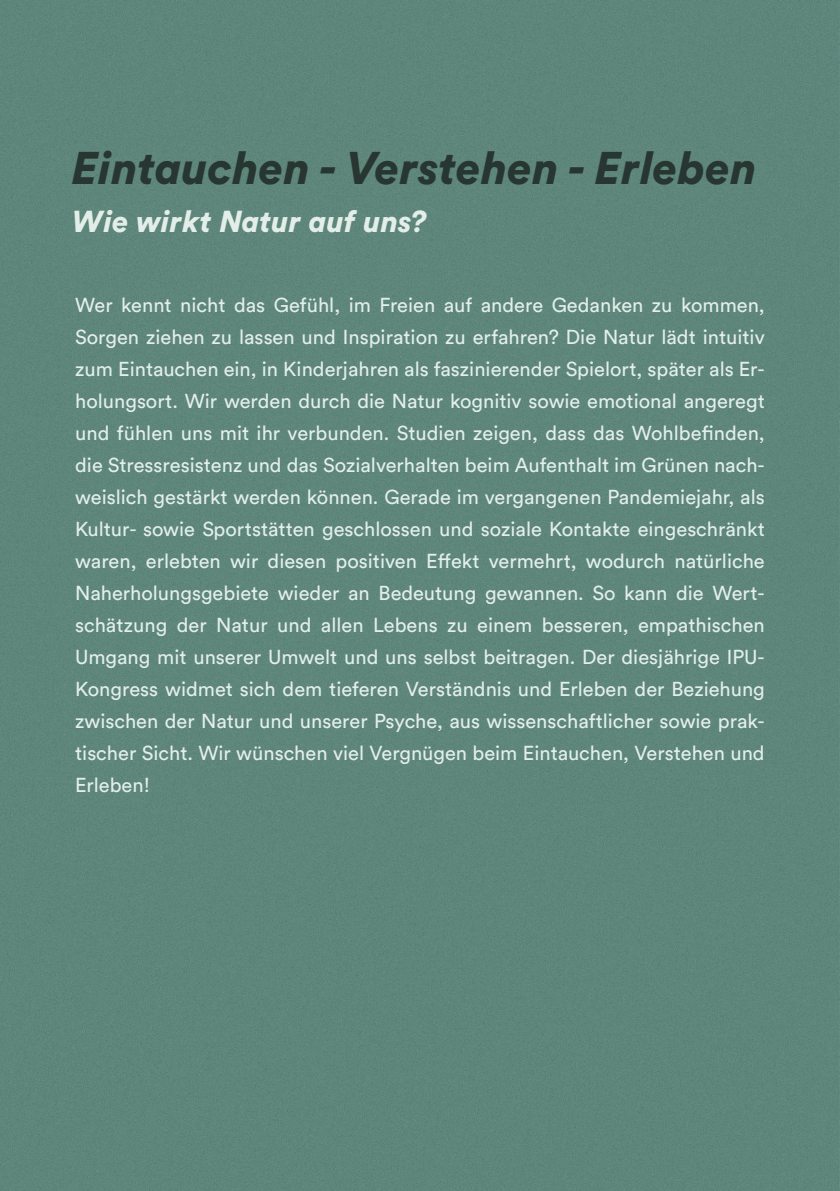
<style>
.page{position:relative;width:840px;height:1191px;background:#fff}
.page>*{position:absolute;margin:0;border:0;box-sizing:border-box;transform-origin:0 0}
.t1{font:italic 900 45.2px "Circular Std";color:#283631}
.t2{font:italic 900 30px "Circular Std";color:#e3eee9}
.t3{font:20px/32px "Circular Std";color:#e3eee9;text-align:justify}
</style>
<div class="page">
<div style="left:0;top:0;width:839px;height:1191px;background:#5e867b"></div>
<p class="t1" style="left:72px;top:138px;width:686px">Eintauchen - Verstehen - Erleben</p>
<p class="t2" style="left:72px;top:202px;width:355px">Wie wirkt Natur auf uns?</p>
<p class="t3" style="left:75px;top:289px;width:690px">Wer kennt nicht das Gefühl, im Freien auf andere Gedanken zu kommen, Sorgen ziehen zu lassen und Inspiration zu erfahren? Die Natur lädt intuitiv zum Eintauchen ein, in Kinderjahren als faszinierender Spielort, später als Er&shy;holungsort. Wir werden durch die Natur kognitiv sowie emotional angeregt und fühlen uns mit ihr verbunden. Studien zeigen, dass das Wohlbefinden, die Stressresistenz und das Sozialverhalten beim Aufenthalt im Grünen nach&shy;weislich gestärkt werden können. Gerade im vergangenen Pandemiejahr, als Kultur- sowie Sportstätten geschlossen und soziale Kontakte eingeschränkt waren, erlebten wir diesen positiven Effekt vermehrt, wodurch natürliche Naherholungsgebiete wieder an Bedeutung gewannen. So kann die Wert&shy;schätzung der Natur und allen Lebens zu einem besseren, empathischen Umgang mit unserer Umwelt und uns selbst beitragen. Der diesjährige IPU-Kongress widmet sich dem tieferen Verständnis und Erleben der Beziehung zwischen der Natur und unserer Psyche, aus wissenschaftlicher sowie prak&shy;tischer Sicht. Wir wünschen viel Vergnügen beim Eintauchen, Verstehen und Erleben!</p>
</div>
